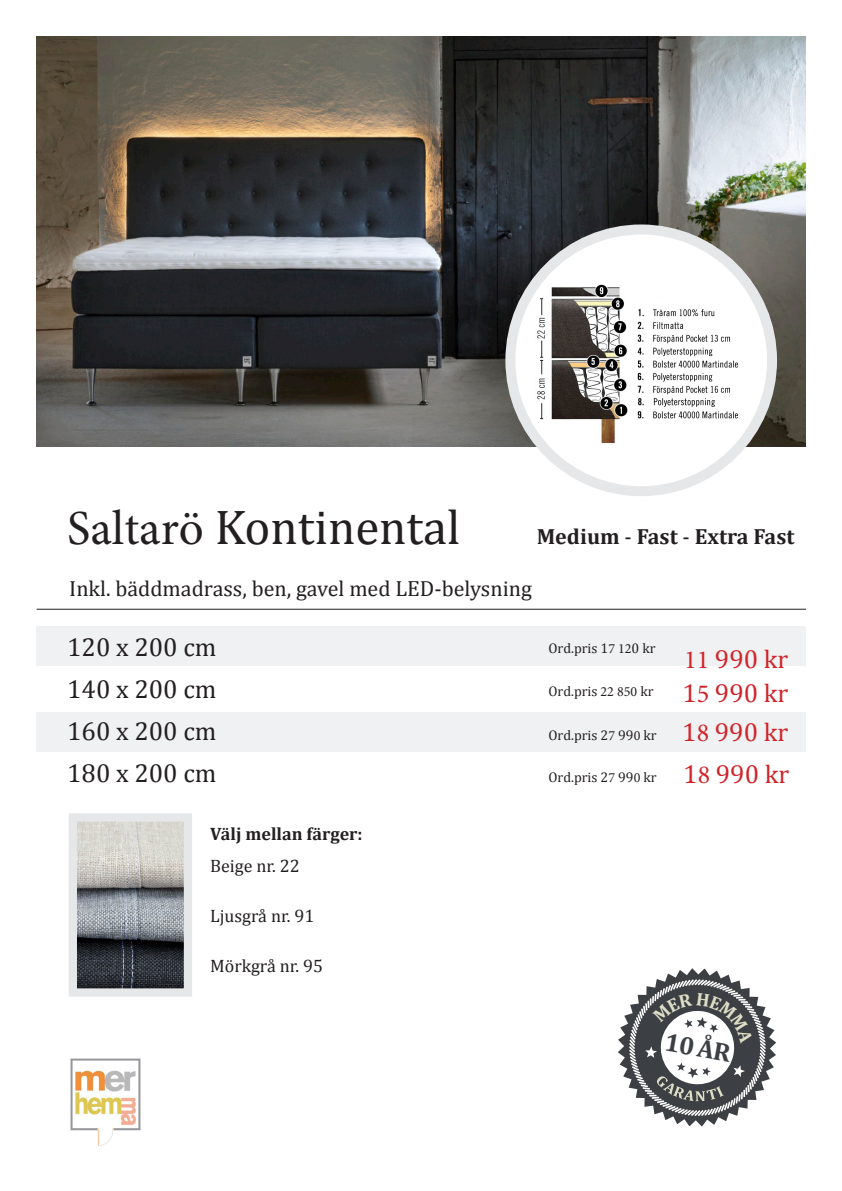
<style>
.page{position:relative;width:842px;height:1191px;background:#fff}
.page>*{position:absolute;margin:0;border:0;box-sizing:border-box;transform-origin:0 0}
.t1{font:49px "Cambria";color:#231f20}
.t2{font:26px/42px "Cambria";color:#231f20;text-align:justify}
.t3{font:26px/34.1px "Cambria";color:#d1232a}
.t4{font:700 25.9px "Cambria";color:#3c3f43}
.t5{font:22px "Cambria";color:#231f20}
.t6{font:700 22px "Cambria";color:#231f20}
.t7{font:18px "Cambria";color:#231f20}
.t8{font:700 18px "Cambria";color:#231f20}
.t9{font:14px "Cambria";color:#231f20}
.s1{font-family:"Minion Pro"}
.s2{font-weight:400}
.s3{color:#d2232a}
</style>
<div class="page">
<div style="left:37px;top:626px;width:769px;height:40px;background:#f0f1f2"></div>
<div style="left:37px;top:712px;width:769px;height:40px;background:#f0f1f2"></div>
<img style="left:36px;top:36px;width:770px;height:410px">
<hr style="left:37px;top:609px;width:769px;height:1px;background:#231f20">
<svg style="left:510px;top:229px;width:262px;height:262px"></svg>
<img style="left:530px;top:278px;width:231px;height:175px">
<div style="left:505px;top:224px;width:272px;height:272px;border:10px solid #e6e7e9;border-radius:50%"></div>
<img style="left:70px;top:1058px;width:71px;height:88px">
<img style="left:78px;top:822px;width:105px;height:165px">
<div style="left:69px;top:813px;width:123px;height:183px;border:8px solid #e6e7e9"></div>
<svg style="left:618px;top:968px;width:158px;height:158px"></svg>
<h1 class="t1" style="left:67px;top:497px;width:395px"><span class="s1">Saltarö</span> Kontinental</h1>
<h3 class="t5" style="left:69px;top:574px;width:464px">Inkl. bäddmadrass, ben, gavel med LED-belysning</h3>
<h3 class="t6" style="left:537px;top:522px;width:259px">Medium <span class="s2">-</span> Fast <span class="s2">-</span> Extra Fast</h3>
<h2 class="t2" style="left:67px;top:625px;width:151px">120 x 200 cm 140 x 200 cm 160 x 200 cm 180 x 200 cm</h2>
<p class="t8" style="left:210px;top:822px;width:154px">Välj mellan färger:</p>
<p class="t7" style="left:210px;top:854px;width:91px">Beige nr. 22</p>
<p class="t7" style="left:210px;top:904px;width:106px">Ljusgrå nr. 91</p>
<p class="t7" style="left:210px;top:954px;width:115px">Mörkgrå nr. 95</p>
<p class="t9" style="left:548px;top:640px;width:109px">Ord.pris 1<span class="s1">7 12</span>0 kr</p>
<p class="t9" style="left:548px;top:682px;width:107px">Ord.pris <span class="s1">22 850</span> kr</p>
<p class="t9" style="left:548px;top:726px;width:110px">Ord.pris 2<span class="s1">7</span> 99<span class="s1">0</span> kr</p>
<p class="t9" style="left:548px;top:768px;width:110px">Ord.pris 2<span class="s1">7</span> 99<span class="s1">0</span> kr</p>
<h2 class="t3" style="left:682px;top:641px;width:107px"><span class="s1">11</span> <span class="s3">990</span> kr<br>1<span class="s1">5</span> 990 kr</h2>
<h2 class="t3" style="left:682px;top:714px;width:107px">1<span class="s1">8</span> 990 kr</h2>
<h2 class="t3" style="left:683px;top:756px;width:107px">1<span class="s1">8</span> 990 kr</h2>
<h3 class="t4" style="left:668px;top:1026px;width:68px;rotate:10deg">10 ÅR</h3>
</div>
